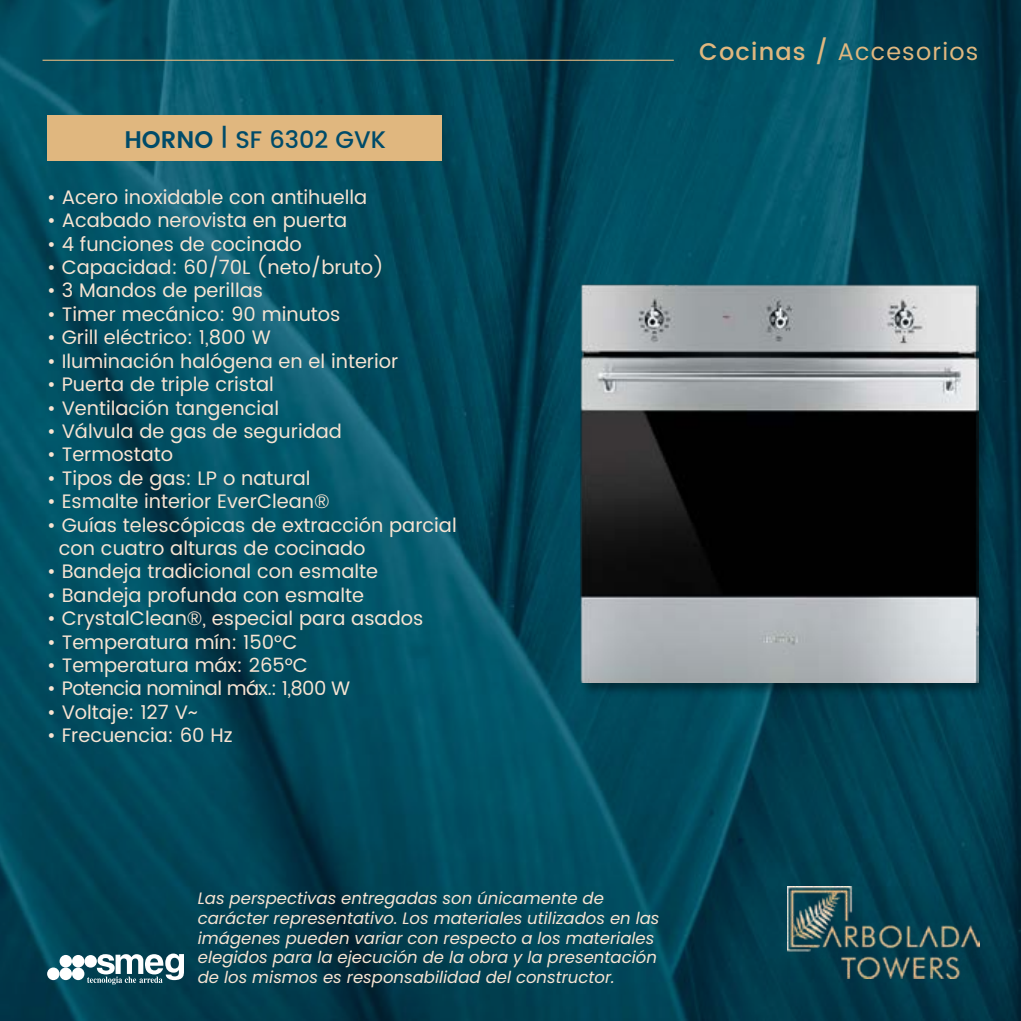
<style>
.page{position:relative;width:1021px;height:1021px;background:#fff}
.page>*{position:absolute;margin:0;border:0;box-sizing:border-box;transform-origin:0 0}
.t1{font:24px "Poppins";letter-spacing:.05em;color:#e0b77f}
.t2{font:500 24px "Poppins";color:#004b69}
.t3{font:19.5px/23.4px "Poppins";color:#f8e4d2}
.t4{font:19.5px "Poppins";letter-spacing:-.03em;color:#f8e4d2}
.t5{font:italic 16.5px/19.8px "Poppins";color:#f8e4d2}
.s1{font-weight:600}
.s2{font-weight:500}
</style>
<div class="page">
<img style="left:0;top:0;width:1020px;height:1020px">
<hr style="left:43px;top:60px;width:630px;height:1px;background:#e0b77f">
<div style="left:47px;top:116px;width:395px;height:45px;background:#e0b77f"></div>
<div style="left:578px;top:282px;width:412px;height:414px;background:#000;opacity:.4"></div>
<img style="left:579px;top:283px;width:399px;height:399px">
<img style="left:787px;top:886px;width:192px;height:92px">
<svg style="left:47px;top:953px;width:137px;height:31px"></svg>
<p class="t2" style="left:124px;top:122px;width:263px"><span class="s1">HORNO</span> | SF 6302 GVK</p>
<p class="t3" style="left:47px;top:186px;width:321px">• Acero inoxidable con antihuella</p>
<p class="t3" style="left:47px;top:209px;width:301px">• Acabado nerovista en puerta</p>
<p class="t3" style="left:47px;top:233px;width:256px">• 4 funciones de cocinado</p>
<p class="t3" style="left:47px;top:256px;width:338px">• Capacidad: 60/70L (neto/bruto)</p>
<p class="t3" style="left:47px;top:279px;width:217px">• 3 Mandos de perillas</p>
<p class="t3" style="left:47px;top:303px;width:295px">• Timer mecánico: 90 minutos</p>
<p class="t3" style="left:47px;top:326px;width:225px">• Grill eléctrico: 1,800 W</p>
<p class="t3" style="left:47px;top:350px;width:353px">• Iluminación halógena en el interior</p>
<p class="t3" style="left:47px;top:373px;width:228px">• Puerta de triple cristal</p>
<p class="t3" style="left:47px;top:396px;width:233px">• Ventilación tangencial</p>
<p class="t3" style="left:47px;top:420px;width:296px">• Válvula de gas de seguridad</p>
<p class="t3" style="left:47px;top:443px;width:127px">• Termostato</p>
<p class="t3" style="left:47px;top:467px;width:265px">• Tipos de gas: LP o natural</p>
<p class="t3" style="left:47px;top:490px;width:284px">• Esmalte interior EverClean®</p>
<p class="t3" style="left:59px;top:513px;width:399px;text-indent:-12px">• Guías telescópicas de extracción parcial con cuatro alturas de cocinado</p>
<p class="t3" style="left:47px;top:560px;width:332px">• Bandeja tradicional con esmalte</p>
<p class="t3" style="left:47px;top:584px;width:318px">• Bandeja profunda con esmalte</p>
<p class="t3" style="left:47px;top:607px;width:378px">• CrystalClean®, especial para asados</p>
<p class="t3" style="left:47px;top:630px;width:252px">• Temperatura mín: 150°C</p>
<p class="t3" style="left:47px;top:654px;width:262px">• Temperatura máx: 265°C</p>
<p class="t4" style="left:47px;top:674px;width:305px">• Potencia nominal máx.: 1,800 W</p>
<p class="t3" style="left:47px;top:701px;width:152px">• Voltaje: 127 V~</p>
<p class="t3" style="left:47px;top:724px;width:187px">• Frecuencia: 60 Hz</p>
<p class="t1" style="left:699px;top:34px;width:281px"><span class="s2">Cocinas /</span> Accesorios</p>
<p class="t5" style="left:198px;top:888px;width:463px">Las perspectivas entregadas son únicamente de carácter representativo. Los materiales utilizados en las imágenes pueden variar con respecto a los materiales elegidos para la ejecución de la obra y la presentación de los mismos es responsabilidad del constructor.</p>
</div>
